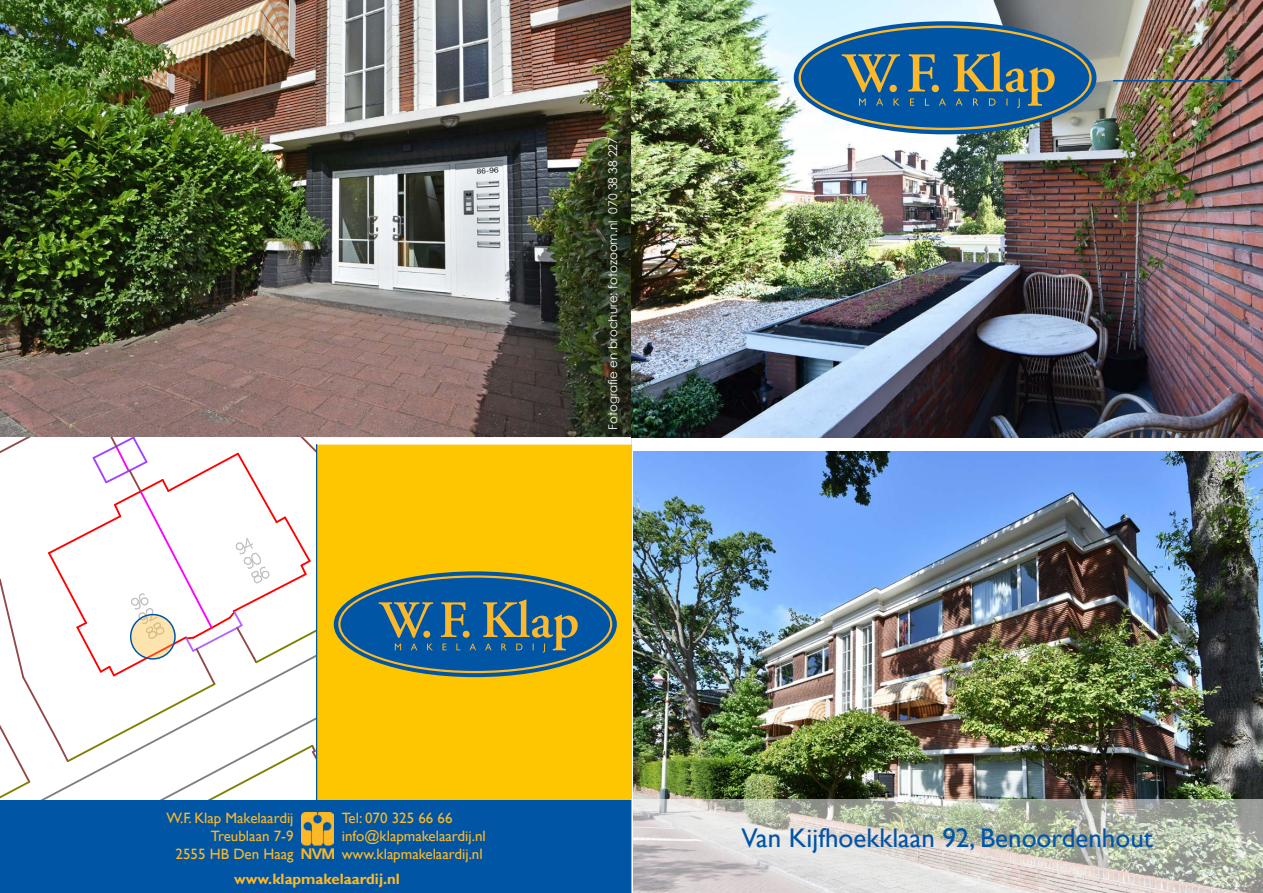
<style>
.page{position:relative;width:1263px;height:893px;background:#fff}
.page>*{position:absolute;margin:0;border:0;box-sizing:border-box;transform-origin:0 0}
.t1{font:27px "Gill Sans";color:#0155a5}
.t2{font:15px "Gill Sans";color:#fcb928}
.t3{font:15px "Gill Sans";color:#fcb825}
.t4{font:700 15px "Gill Sans";color:#fcb927}
.t5{font:12px "Century Gothic";color:#fff}
</style>
<div class="page">
<img style="left:0;top:0;width:631px;height:437px">
<div style="left:0;top:799px;width:631px;height:94px;background:#0155a5"></div>
<img style="left:302px;top:813px;width:32px;height:45px">
<div style="left:317px;top:437px;width:315px;height:362px;background:#fec601"></div>
<svg style="left:334px;top:571px;width:283px;height:106px"></svg>
<div style="left:0;top:437px;width:631px;height:8px;background:#fff"></div>
<hr style="left:314px;top:444px;width:3px;height:357px;background:#0155a5">
<svg style="left:0;top:437px;width:315px;height:215px"></svg>
<svg style="left:0;top:652px;width:315px;height:147px"></svg>
<svg style="left:131px;top:614px;width:44px;height:44px"></svg>
<div style="left:130px;top:614px;width:46px;height:46px;border:2px solid #0155a5;border-radius:50%"></div>
<img style="left:633px;top:451px;width:630px;height:348px">
<img style="left:631px;top:0;width:632px;height:437px">
<svg style="left:794px;top:21px;width:302px;height:113px;background:#497a9c"></svg>
<svg style="left:631px;top:799px;width:632px;height:94px;background:#c8c9c0"></svg>
<hr style="left:1113px;top:80px;width:129px;height:2px;background:#0155a5">
<hr style="left:649px;top:79px;width:129px;height:2px;background:#0155a5">
<p class="t5" style="left:604px;top:430px;width:294px;rotate:-90deg">Fotografie en brochure: fotozoom.nl 070 38 38 227</p>
<p class="t3" style="left:167px;top:809px;width:128px">W.F. Klap Makelaardij</p>
<p class="t3" style="left:211px;top:827px;width:84px">Treublaan 7-9</p>
<p class="t3" style="left:176px;top:845px;width:119px">2555 HB Den Haag</p>
<p class="t2" style="left:342px;top:809px;width:112px">Tel: 070 325 66 66</p>
<p class="t2" style="left:342px;top:827px;width:146px">info@klapmakelaardij.nl</p>
<p class="t2" style="left:342px;top:845px;width:142px">www.klapmakelaardij.nl</p>
<p class="t4" style="left:234px;top:869px;width:167px">www.klapmakelaardij.nl</p>
<p class="t1" style="left:742px;top:822px;width:413px">Van Kijfhoekklaan 92, Benoordenhout</p>
</div>
